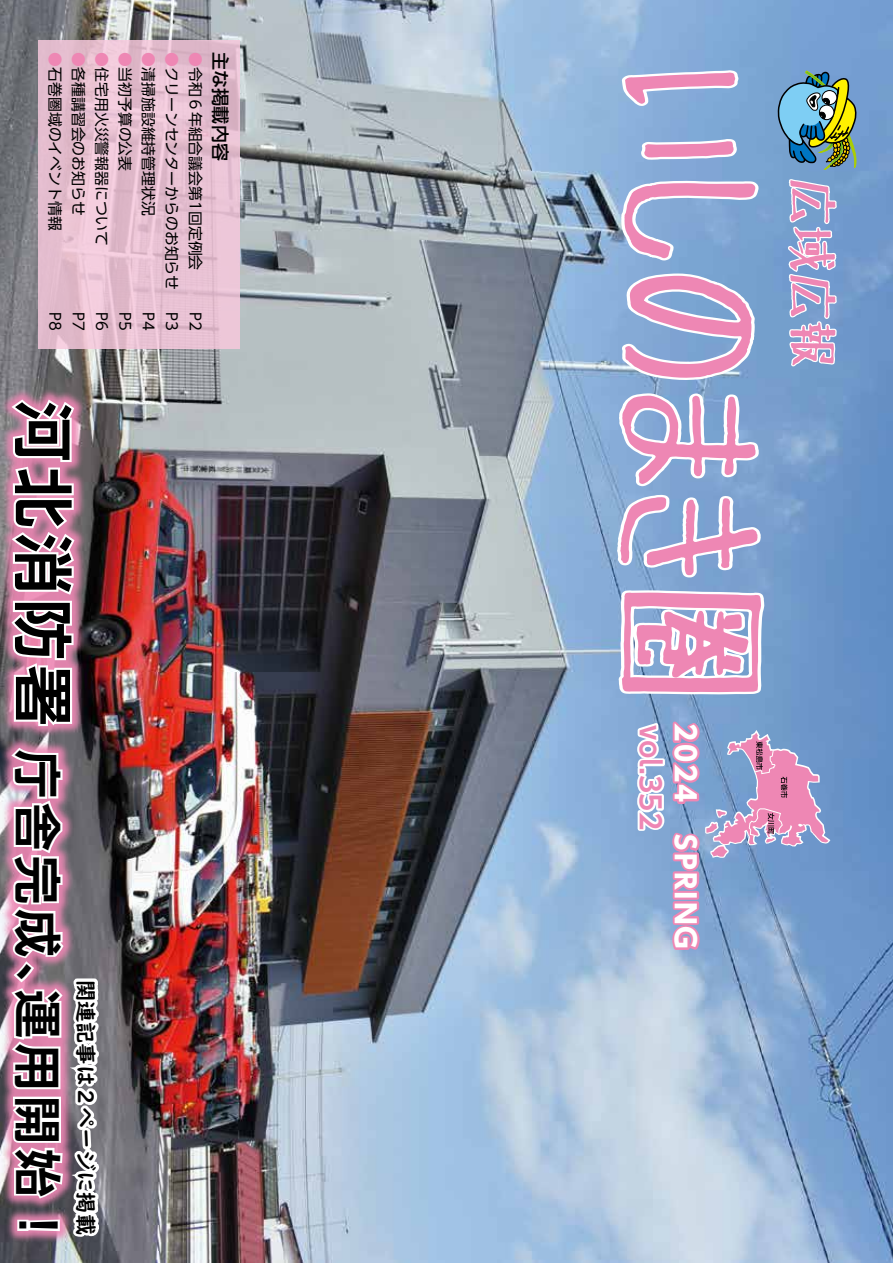
<style>
.page{position:relative;width:893px;height:1263px;background:#fff}
.page>*{position:absolute;margin:0;border:0;box-sizing:border-box;transform-origin:0 0}
.t1{font:700 60px "UD Shin Go NT Pro De";letter-spacing:.1em;color:#000}
.t2{font:700 48px "UD Shin Go NT Pro De";letter-spacing:.1em;color:#000}
.t3{font:700 27.6px "UD Shin Go NT Pro";letter-spacing:.075em;color:#fff}
.t4{font:700 27.6px "UD Shin Go NT Pro De";color:#ee87b4}
.t5{font:700 21.3px "UD Digi Kyokasho Pro N";color:#000}
.t6{font:500 18px "UD Shin Go Pro";color:#000}
.t7{font:14.85px "UD Shin Go Pro";color:#000}
.s1{color:#ee87b4}
</style>
<div class="page">
<img style="left:0;top:0;width:893px;height:1263px">
<svg style="left:788px;top:179px;width:49px;height:187px;background:#b5a8ce"></svg>
<svg style="left:778px;top:71px;width:78px;height:99px;background:#72998e"></svg>
<svg style="left:635px;top:714px;width:195px;height:239px;background:#9ba1cb"></svg>
<svg style="left:616px;top:70px;width:126px;height:92px;background:#a8abd3"></svg>
<svg style="left:613px;top:179px;width:147px;height:84px;background:#a1a8d0"></svg>
<svg style="left:617px;top:271px;width:150px;height:108px;background:#b2a6cd"></svg>
<svg style="left:613px;top:391px;width:150px;height:188px;background:#aeaad0"></svg>
<svg style="left:616px;top:588px;width:151px;height:109px"></svg>
<svg style="left:38px;top:40px;width:202px;height:308px;background:#e6bfd1"></svg>
<div style="left:0;top:388px;width:86px;height:855px;background:#ee87b4;opacity:.9"></div>
<svg style="left:8px;top:397px;width:69px;height:332px"></svg>
<svg style="left:8px;top:745px;width:96px;height:518px"></svg>
<p class="t7" style="left:67px;top:52px;width:180px;rotate:90deg"><span class="s1">●</span>石巻圏域のイベント情報</p>
<p class="t7" style="left:90px;top:52px;width:165px;rotate:90deg"><span class="s1">●</span>各種講習会のお知らせ</p>
<p class="t7" style="left:114px;top:52px;width:195px;rotate:90deg"><span class="s1">●</span>住宅用火災警報器について</p>
<p class="t7" style="left:137px;top:52px;width:121px;rotate:90deg"><span class="s1">●</span>当初予算の公表</p>
<p class="t7" style="left:161px;top:52px;width:165px;rotate:90deg"><span class="s1">●</span>清掃施設維持管理状況</p>
<p class="t7" style="left:184px;top:52px;width:240px;rotate:90deg"><span class="s1">●</span>クリーンセンターからのお知らせ</p>
<p class="t7" style="left:207px;top:52px;width:220px;rotate:90deg"><span class="s1">●</span>令和６年組合議会第1回定例会</p>
<p class="t6" style="left:235px;top:52px;width:110px;rotate:90deg">主な掲載内容</p>
<p class="t7" style="left:67px;top:312px;width:20px;rotate:90deg">P8</p>
<p class="t7" style="left:90px;top:312px;width:20px;rotate:90deg">P7</p>
<p class="t7" style="left:114px;top:312px;width:20px;rotate:90deg">P6</p>
<p class="t7" style="left:137px;top:312px;width:20px;rotate:90deg">P5</p>
<p class="t7" style="left:161px;top:312px;width:20px;rotate:90deg">P4</p>
<p class="t7" style="left:184px;top:312px;width:20px;rotate:90deg">P3</p>
<p class="t7" style="left:207px;top:312px;width:20px;rotate:90deg">P2</p>
<h1 class="t1" style="left:92px;top:402px;width:325px;rotate:90deg">河北消防署</h1>
<h2 class="t2" style="left:77px;top:750px;width:261px;rotate:90deg">庁舎完成、</h2>
<h2 class="t2" style="left:77px;top:990px;width:261px;rotate:90deg">運用開始!</h2>
<h3 class="t5" style="left:104px;top:980px;width:257px;rotate:90deg">関連記事は２ページに掲載</h3>
<h3 class="t4" style="left:673px;top:725px;width:106px;rotate:90deg">vol.352</h3>
<h3 class="t3" style="left:708px;top:723px;width:227px;rotate:90deg">2024　SPRING</h3>
</div>
